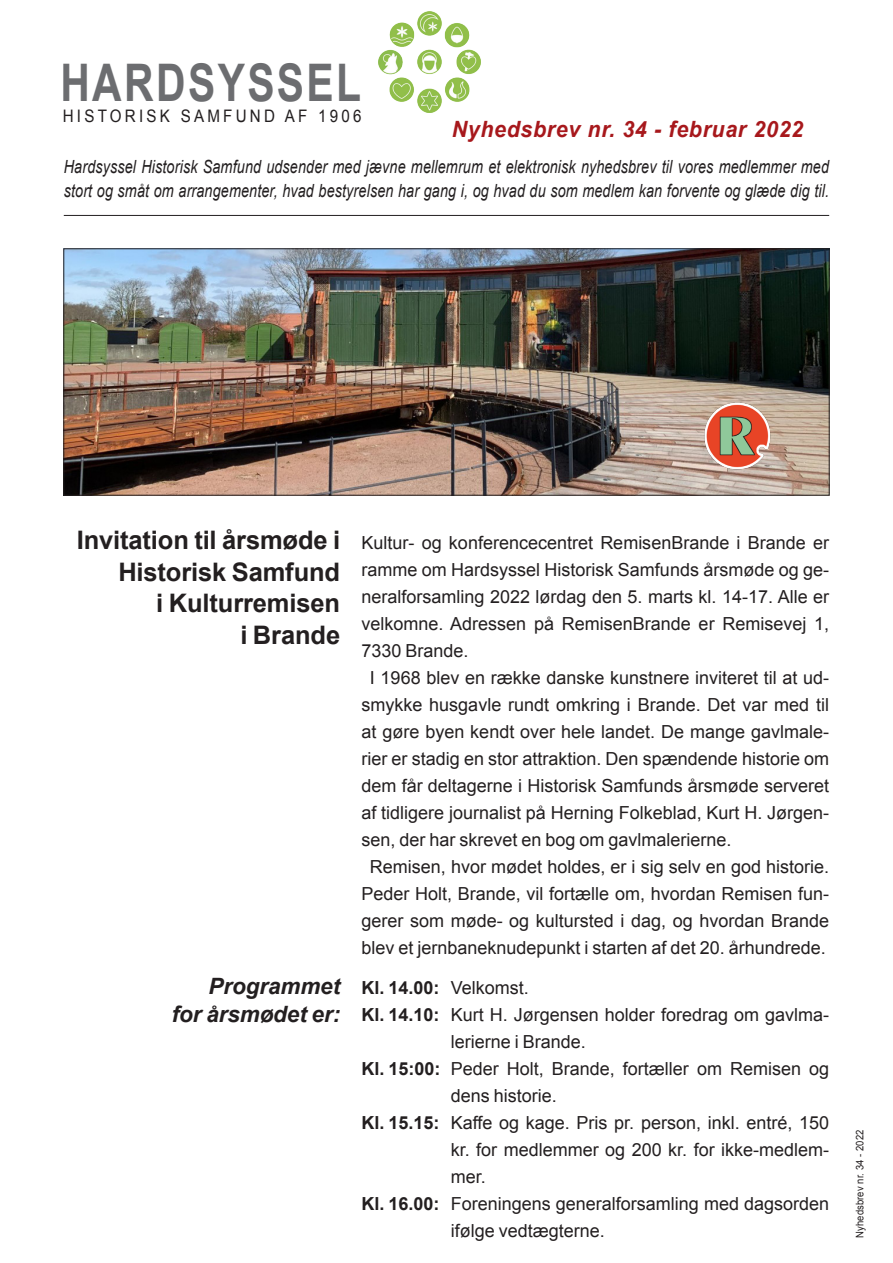
<style>
.page{position:relative;width:893px;height:1263px;background:#fff}
.page>*{position:absolute;margin:0;border:0;box-sizing:border-box;transform-origin:0 0}
.t1{font:700 51.9px "Arial";letter-spacing:.06em;color:#6c6d70;scale:.79 1}
.Text{font:700 25.5px/31.5px "Arial";letter-spacing:-.005em;color:#231f20;text-align:right}
.Text-2{font:italic 700 22.5px "Arial";letter-spacing:-.005em;color:#231f20}
.t2{font:italic 700 22.35px "Arial";letter-spacing:.03em;color:#a7181c;scale:.96 1}
.Dokument-hoved{font:italic 18.15px/24px "Arial";letter-spacing:.01em;color:#231f20;scale:.79 1}
.Text-3{font:18px/27px "Arial";color:#231f20;text-align:justify}
.Text-4{font:700 18px "Arial";color:#231f20}
.t3{font:17.25px "Arial";letter-spacing:.215em;color:#231f20;scale:.88 1}
.t4{font:10.5px "Arial";letter-spacing:.01em;color:#231f20;scale:.9 1}
.s1{font-weight:400}
.s2{font-weight:700}
</style>
<div class="page">
<hr style="left:64px;top:215px;width:765px;height:1px;background:#231f20">
<img style="left:378px;top:11px;width:102px;height:102px">
<img style="left:66px;top:251px;width:761px;height:242px">
<div style="left:64px;top:249px;width:765px;height:246px;border:1px solid #231f20"></div>
<img style="left:702px;top:400px;width:72px;height:72px">
<p class="t1" style="left:60px;top:48px;width:382px">HARDSYSSEL</p>
<p class="t3" style="left:63px;top:105px;width:341px">HISTORISK SAMFUND AF 1906</p>
<p class="t2" style="left:452px;top:114px;width:368px">Nyhedsbrev nr. 34 - februar 2022</p>
<p class="Dokument-hoved" style="left:64px;top:155px;width:970px">Hardsyssel Historisk Samfund udsender med jævne mellemrum et elektronisk nyhedsbrev til vores medlemmer med stort og småt om arrangementer, hvad bestyrelsen har gang i, og hvad du som medlem kan forvente og glæde dig til.</p>
<p class="Text" style="left:77px;top:525px;width:265px">Invitation til årsmøde i<br>Historisk Samfund</p>
<p class="Text" style="left:156px;top:588px;width:185px">i Kulturremisen</p>
<p class="Text" style="left:240px;top:620px;width:101px">i Brande</p>
<p class="Text-2" style="left:209px;top:971px;width:133px">Programmet</p>
<p class="Text-2" style="left:172px;top:999px;width:170px">for årsmødet er:</p>
<p class="Text-3" style="left:361px;top:529px;width:469px">Kultur- og konferencecentret RemisenBrande i Brande er ramme om Hardsyssel Historisk Samfunds årsmøde og ge&shy;neralforsamling 2022 lørdag den 5. marts kl. 14-17. Alle er velkomne. Adressen på RemisenBrande er Remisevej 1, 7330 Brande.</p>
<p class="Text-3" style="left:361px;top:664px;width:469px;text-indent:9px">I 1968 blev en række danske kunstnere inviteret til at ud&shy;smykke husgavle rundt omkring i Brande. Det var med til at gøre byen kendt over hele landet. De mange gavlmale&shy;rier er stadig en stor attraktion. Den spændende historie om dem får deltagerne i Historisk Samfunds årsmøde serveret af tidligere journalist på Herning Folkeblad, Kurt H. Jørgen&shy;sen, der har skrevet en bog om gavlmalerierne.</p>
<p class="Text-3" style="left:361px;top:853px;width:469px;text-align:center">Remisen, hvor mødet holdes, er i sig selv en god historie.<br>Peder Holt, Brande, vil fortælle om, hvordan Remisen fun&shy;gerer som møde- og kultursted i dag, og hvordan Brande blev et jernbaneknudepunkt i starten af det 20. århundrede.</p>
<p class="Text-4" style="left:361px;top:975px;width:169px">Kl. 14.00: <span class="s1">Velkomst.</span></p>
<p class="Text-3" style="left:451px;top:1001px;width:380px;text-indent:-89px"><span class="s2">Kl. 14.10:</span> Kurt H. Jørgensen holder foredrag om gavlma&shy;lerierne i Brande.</p>
<p class="Text-3" style="left:451px;top:1055px;width:380px;text-indent:-89px"><span class="s2">Kl. 15:00:</span> Peder Holt, Brande, fortæller om Remisen og dens historie.</p>
<p class="Text-3" style="left:451px;top:1109px;width:380px;text-indent:-89px"><span class="s2">Kl. 15.15:</span> Kaffe og kage. Pris pr. person, inkl. entré, 150 kr. for medlemmer og 200 kr. for ikke-medlem&shy;mer.</p>
<p class="Text-3" style="left:451px;top:1190px;width:380px;text-indent:-89px"><span class="s2">Kl. 16.00:</span> Foreningens generalforsamling med dagsorden ifølge vedtægterne.</p>
<p class="t4" style="left:853px;top:1238px;width:122px;rotate:-90deg">Nyhedsbrev nr. 34 - 2022</p>
</div>
